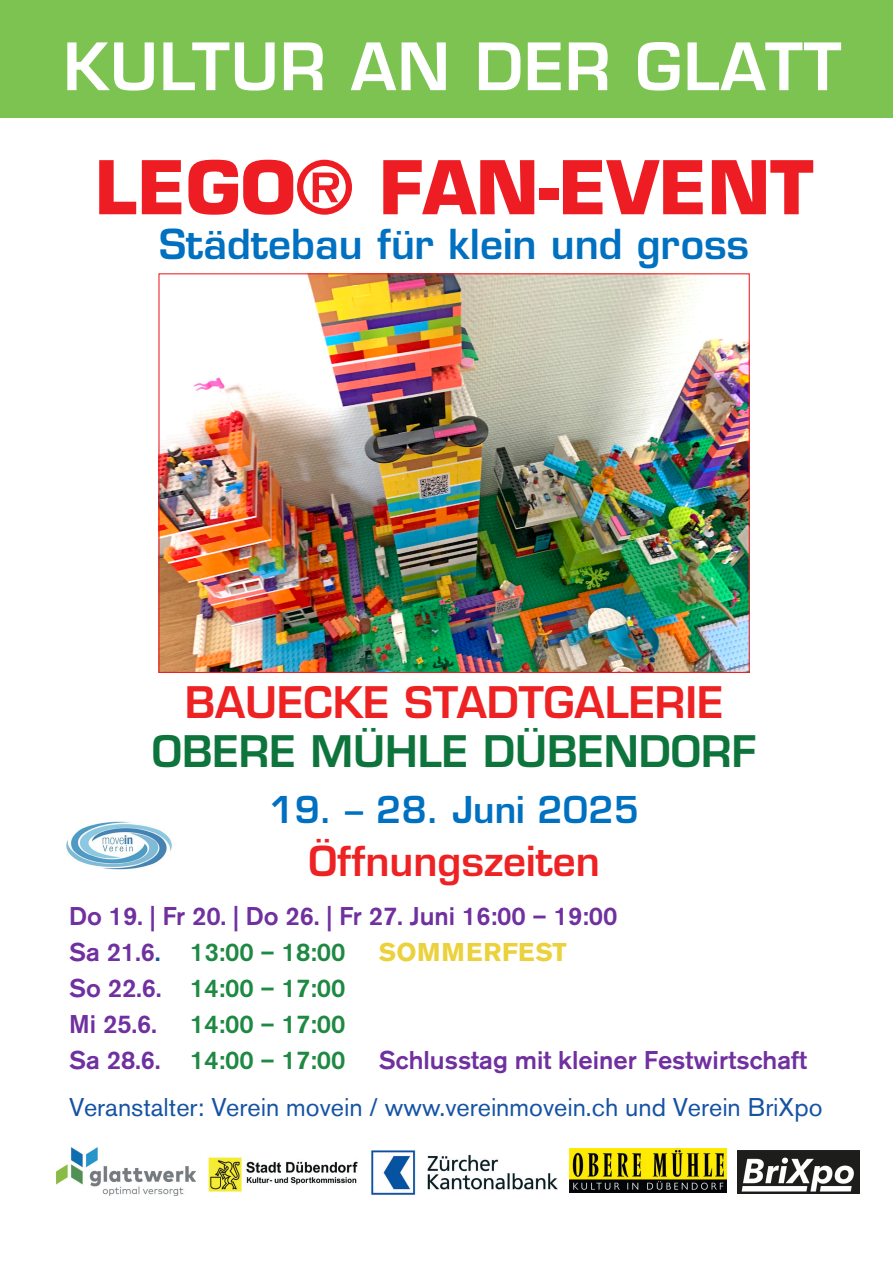
<style>
.page{position:relative;width:893px;height:1263px;background:#fff}
.page>*{position:absolute;margin:0;border:0;box-sizing:border-box;transform-origin:0 0}
.t1{font:700 72.15px "Eurostile";color:#ee1d23}
.t2{font:600 63.6px "Eurostile";letter-spacing:.02em;color:#fff}
.t3{font:600 42.45px "Eurostile";color:#ee2123}
.t4{font:600 42.45px "Eurostile";color:#0d753c}
.t5{font:600 40.35px "Eurostile";color:#0070c0}
.t6{font:600 40.35px "Eurostile";color:#ee2123}
.t7{font:600 36px "Eurostile";color:#0070c0}
.t8{font:500 25.5px "Akzidenz Grotesk BE";color:#7030a0}
.t9{font:500 25.5px "Akzidenz Grotesk BE";color:#1e8942}
.t10{font:25.5px "Akzidenz Grotesk BE";color:#1553a4}
.t11{font:700 25.5px "Akzidenz Grotesk BE";letter-spacing:.02em;color:#ebd13b}
.s1{color:#7030a0}
.s2{color:#1553a4}
</style>
<div class="page">
<img style="left:160px;top:275px;width:588px;height:396px">
<div style="left:0;top:0;width:893px;height:117px;background:#7cc352"></div>
<img style="left:737px;top:1150px;width:123px;height:43px">
<img style="left:56px;top:1148px;width:140px;height:47px">
<img style="left:371px;top:1150px;width:187px;height:45px">
<img style="left:569px;top:1148px;width:158px;height:44px">
<img style="left:208px;top:1157px;width:150px;height:35px">
<img style="left:66px;top:821px;width:106px;height:49px">
<p class="t2" style="left:63px;top:27px;width:779px">KULTUR AN DER GLATT</p>
<p class="t1" style="left:95px;top:143px;width:720px">LEGO® FAN-EVENT</p>
<p class="t5" style="left:159px;top:219px;width:591px">Städtebau für klein und gross</p>
<p class="t3" style="left:185px;top:676px;width:540px">BAUECKE STADTGALERIE</p>
<p class="t4" style="left:152px;top:724px;width:606px">OBERE MÜHLE DÜBENDORF</p>
<p class="t7" style="left:269px;top:787px;width:372px">19. – 28. Juni 2025</p>
<p class="t6" style="left:308px;top:836px;width:293px">Öffnungszeiten</p>
<p class="t8" style="left:69px;top:900px;width:550px">Do 19. | Fr 20. | Do 26. | Fr 27. Juni 16:00 – 19:00</p>
<p class="t9" style="left:69px;top:936px;width:278px"><span class="s1">Sa 21.6</span><span class="s2">.</span> 13:00 – 18:00</p>
<p class="t11" style="left:379px;top:937px;width:189px">SOMMERFEST</p>
<p class="t9" style="left:69px;top:972px;width:278px"><span class="s1">So 22.6.</span> 14:00 – 17:00</p>
<p class="t8" style="left:69px;top:1009px;width:89px">Mi 25.6.</p>
<p class="t9" style="left:190px;top:1009px;width:157px">14:00 – 17:00</p>
<p class="t9" style="left:69px;top:1045px;width:278px"><span class="s1">Sa 28.6.</span> 14:00 – 17:00</p>
<p class="t8" style="left:379px;top:1045px;width:430px">Schlusstag mit kleiner Festwirtschaft</p>
<p class="t10" style="left:69px;top:1092px;width:755px">Veranstalter: Verein movein / www.vereinmovein.ch und Verein BriXpo</p>
</div>
